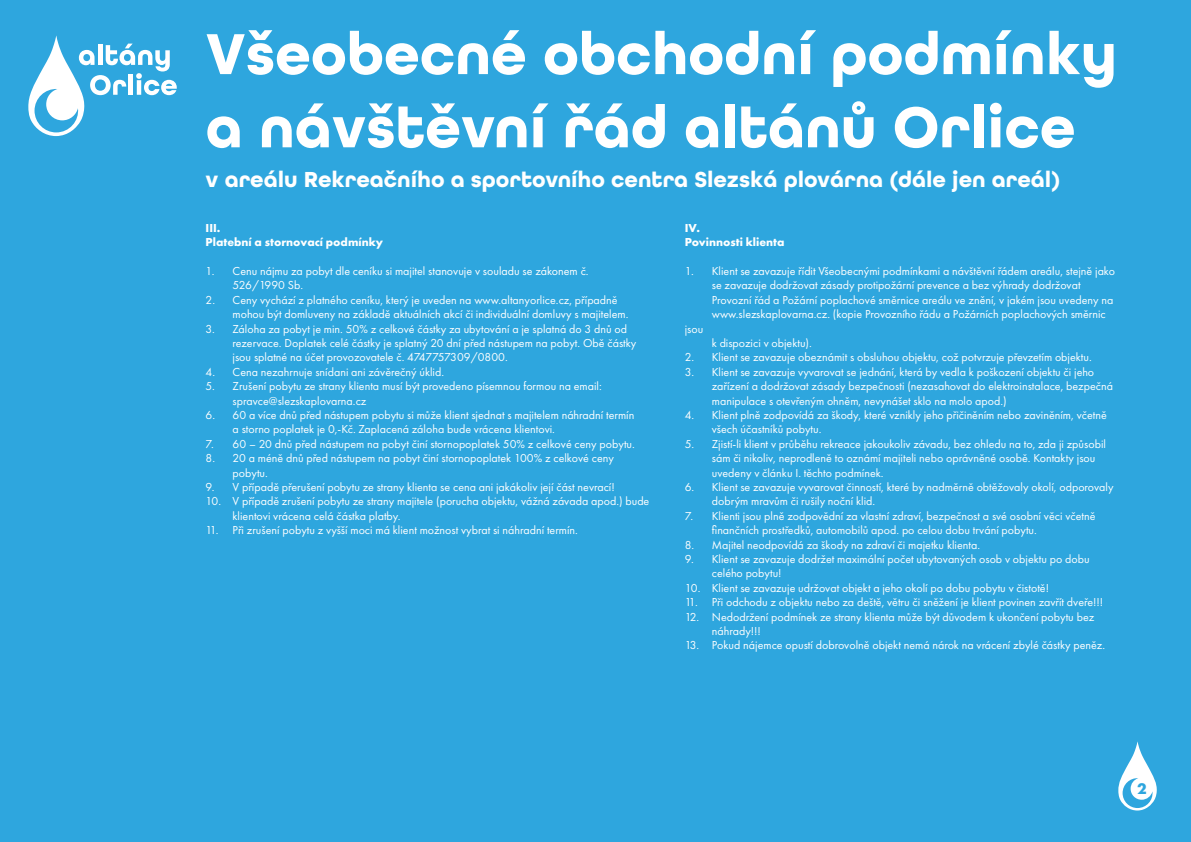
<style>
.page{position:relative;width:1191px;height:842px;background:#2ea6de}
.page>*{position:absolute;margin:0;border:0;box-sizing:border-box;transform-origin:0 0}
.t1{font:700 61px/73.2px "All Round Gothic";color:#fff}
.t2{font:700 23px "All Round Gothic";color:#fff}
.t3{font:700 16px "Futura PT";color:#2ea6de}
.t4{font:12px/14.4px "Futura PT";color:#fff}
.t5{font:700 12px/14.4px "Futura PT";color:#fff}
</style>
<div class="page">
<svg style="left:28px;top:35px;width:149px;height:101px"></svg>
<svg style="left:1118px;top:741px;width:39px;height:69px"></svg>
<h1 class="t1" style="left:206px;top:18px;width:913px">Všeobecné obchodní podmínky a návštěvní řád altánů Orlice</h1>
<h2 class="t2" style="left:206px;top:166px;width:856px">v areálu Rekreačního a sportovního centra Slezská plovárna (dále jen areál)</h2>
<p class="t5" style="left:206px;top:220px;width:179px">III.<br>Platební a stornovací podmínky</p>
<p class="t4" style="left:233px;top:264px;width:357px;text-indent:-27px">1. Cenu nájmu za pobyt dle ceníku si majitel stanovuje v souladu se zákonem č.<br>526/1990 Sb.</p>
<p class="t4" style="left:233px;top:292px;width:397px;text-indent:-27px">2. Ceny vychází z platného ceníku, který je uveden na www.altanyorlice.cz, případně mohou být domluveny na základě aktuálních akcí či individuální domluvy s majitelem.</p>
<p class="t4" style="left:233px;top:321px;width:405px;text-indent:-27px">3. Záloha za pobyt je min. 50% z celkové částky za ubytování a je splatná do 3 dnů od rezervace. Doplatek celé částky je splatný 20 dní před nástupem na pobyt. Obě částky jsou splatné na účet provozovatele č. 4747757309/0800.</p>
<p class="t4" style="left:206px;top:364px;width:240px">4. Cena nezahrnuje snídani ani závěrečný úklid.</p>
<p class="t4" style="left:233px;top:379px;width:371px;text-indent:-27px">5. Zrušení pobytu ze strany klienta musí být provedeno písemnou formou na email: spravce@slezskaplovarna.cz</p>
<p class="t4" style="left:233px;top:408px;width:403px;text-indent:-27px">6. 60 a více dnů před nástupem pobytu si může klient sjednat s majitelem náhradní termín a storno poplatek je 0,-Kč. Zaplacená záloha bude vrácena klientovi.</p>
<p class="t4" style="left:206px;top:436px;width:431px">7. 60 – 20 dnů před nástupem na pobyt činí stornopoplatek 50% z celkové ceny pobytu.</p>
<p class="t4" style="left:233px;top:451px;width:383px;text-indent:-27px">8. 20 a méně dnů před nástupem na pobyt činí stornopoplatek 100% z celkové ceny pobytu.</p>
<p class="t4" style="left:206px;top:480px;width:411px">9. V případě přerušení pobytu ze strany klienta se cena ani jakákoliv její část nevrací!</p>
<p class="t4" style="left:233px;top:494px;width:418px;text-indent:-27px">10. V případě zrušení pobytu ze strany majitele (porucha objektu, vážná závada apod.) bude klientovi vrácena celá částka platby.</p>
<p class="t4" style="left:206px;top:523px;width:374px">11. Při zrušení pobytu z vyšší moci má klient možnost vybrat si náhradní termín.</p>
<p class="t5" style="left:685px;top:220px;width:101px">IV.<br>Povinnosti klienta</p>
<p class="t4" style="left:685px;top:264px;width:432px">1. Klient se zavazuje řídit Všeobecnými podmínkami a návštěvní řádem areálu, stejně jako</p>
<p class="t4" style="left:712px;top:278px;width:370px">se zavazuje dodržovat zásady protipožární prevence a bez výhrady dodržovat</p>
<p class="t4" style="left:712px;top:292px;width:403px">Provozní řád a Požární poplachové směrnice areálu ve znění, v jakém jsou uvedeny na</p>
<p class="t4" style="left:712px;top:307px;width:395px">www.slezskaplovarna.cz. (kopie Provozního řádu a Požárních poplachových směrnic</p>
<p class="t4" style="left:685px;top:321px;width:20px">jsou</p>
<p class="t4" style="left:712px;top:336px;width:102px">k dispozici v objektu).</p>
<p class="t4" style="left:685px;top:350px;width:408px">2. Klient se zavazuje obeznámit s obsluhou objektu, což potvrzuje převzetím objektu.</p>
<p class="t4" style="left:712px;top:364px;width:403px;text-indent:-27px">3. Klient se zavazuje vyvarovat se jednání, která by vedla k poškození objektu či jeho zařízení a dodržovat zásady bezpečnosti (nezasahovat do elektroinstalace, bezpečná manipulace s otevřeným ohněm, nevynášet sklo na molo apod.)</p>
<p class="t4" style="left:712px;top:408px;width:396px;text-indent:-27px">4. Klient plně zodpovídá za škody, které vznikly jeho přičiněním nebo zaviněním, včetně všech účastníků pobytu.</p>
<p class="t4" style="left:712px;top:436px;width:396px;text-indent:-27px">5. Zjistí-li klient v průběhu rekreace jakoukoliv závadu, bez ohledu na to, zda ji způsobil sám či nikoliv, neprodleně to oznámí majiteli nebo oprávněné osobě. Kontakty jsou uvedeny v článku I. těchto podmínek.</p>
<p class="t4" style="left:712px;top:480px;width:403px;text-indent:-27px">6. Klient se zavazuje vyvarovat činností, které by nadměrně obtěžovaly okolí, odporovaly dobrým mravům či rušily noční klid.</p>
<p class="t4" style="left:712px;top:508px;width:385px;text-indent:-27px">7. Klienti jsou plně zodpovědní za vlastní zdraví, bezpečnost a své osobní věci včetně finančních prostředků, automobilů apod. po celou dobu trvání pobytu.</p>
<p class="t4" style="left:685px;top:537px;width:297px">8. Majitel neodpovídá za škody na zdraví či majetku klienta.</p>
<p class="t4" style="left:712px;top:552px;width:379px;text-indent:-27px">9. Klient se zavazuje dodržet maximální počet ubytovaných osob v objektu po dobu celého pobytu!</p>
<p class="t4" style="left:685px;top:580px;width:366px">10. Klient se zavazuje udržovat objekt a jeho okolí po dobu pobytu v čistotě!</p>
<p class="t4" style="left:685px;top:595px;width:420px">11. Při odchodu z objektu nebo za deště, větru či sněžení je klient povinen zavřít dveře!!!</p>
<p class="t4" style="left:712px;top:609px;width:384px;text-indent:-27px">12. Nedodržení podmínek ze strany klienta může být důvodem k ukončení pobytu bez náhrady!!!</p>
<p class="t4" style="left:685px;top:638px;width:422px">13. Pokud nájemce opustí dobrovolně objekt nemá nárok na vrácení zbylé částky peněz.</p>
<h3 class="t3" style="left:1137px;top:778px;width:11px">2</h3>
</div>
